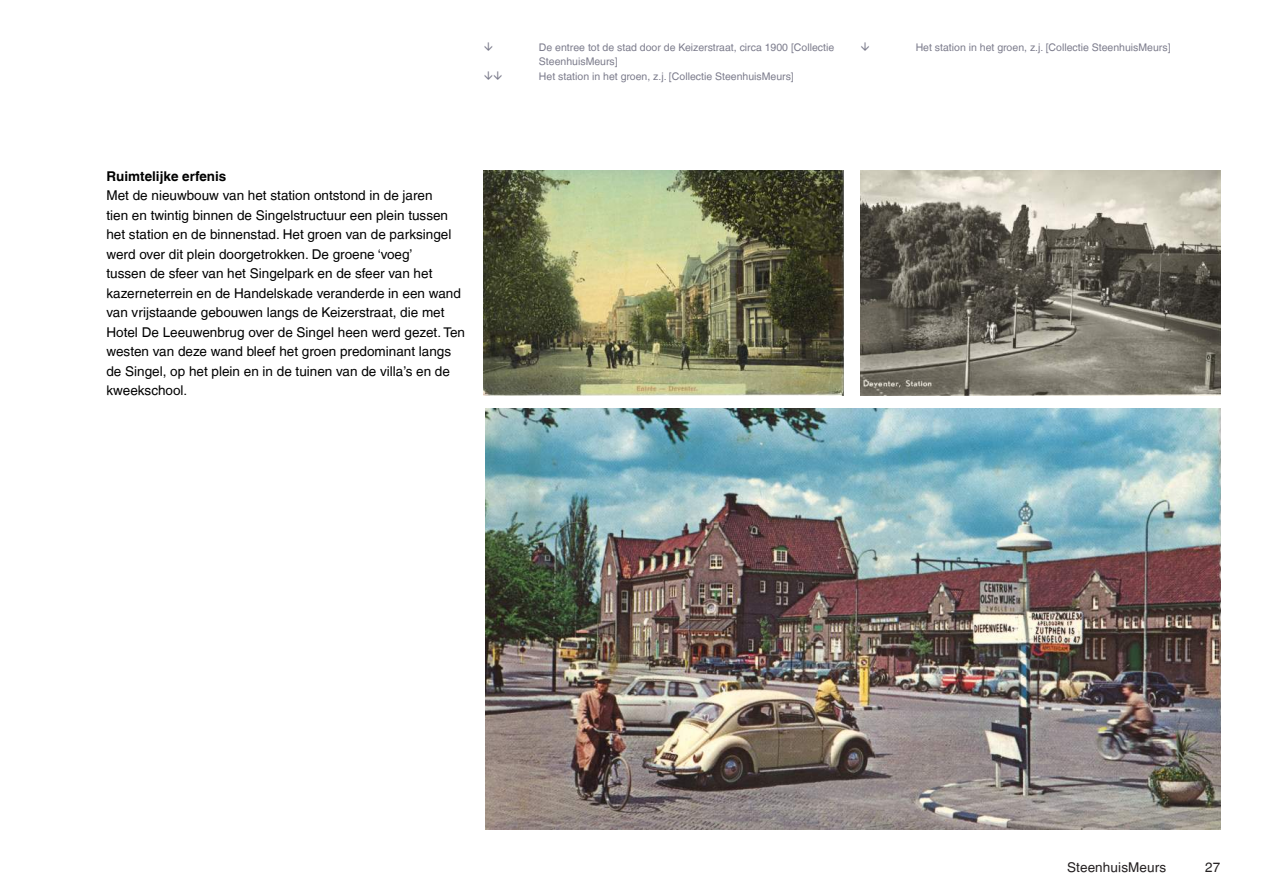
<style>
.page{position:relative;width:1263px;height:893px;background:#fff}
.page>*{position:absolute;margin:0;border:0;box-sizing:border-box;transform-origin:0 0}
.Platte_tekst{font:13.5px/19.5px "Helvetica LT";color:#000}
.Tussenkop{font:700 13.5px "Helvetica LT";color:#000}
.t1{font:13.5px "Helvetica LT";letter-spacing:.01em;color:#231f20}
.Onderschrift{font:10.5px/14.7px "Helvetica LT";color:#7c7c8c}
</style>
<div class="page">
<img style="left:486px;top:409px;width:734px;height:420px">
<img style="left:860px;top:171px;width:360px;height:224px">
<img style="left:484px;top:171px;width:360px;height:224px">
<p class="Tussenkop" style="left:106px;top:168px;width:121px">Ruimtelijke erfenis</p>
<p class="Platte_tekst" style="left:106px;top:186px;width:360px">Met de nieuwbouw van het station ontstond in de jaren<br>tien en twintig binnen de Singelstructuur een plein tussen het station en de binnenstad. Het groen van de parksingel werd over dit plein doorgetrokken. De groene ‘voeg’<br>tussen de sfeer van het Singelpark en de sfeer van het kazerneterrein en de Handelskade veranderde in een wand van vrijstaande gebouwen langs de Keizerstraat, die met Hotel De Leeuwenbrug over de Singel heen werd gezet. Ten westen van deze wand bleef het groen predominant langs de Singel, op het plein en in de tuinen van de villa’s en de kweekschool.</p>
<p class="Onderschrift" style="left:539px;top:40px;width:297px">De entree tot de stad door de Keizerstraat, circa 1900 [Collectie<br>SteenhuisMeurs]</p>
<p class="Onderschrift" style="left:539px;top:69px;width:256px">Het station in het groen, z.j. [Collectie SteenhuisMeurs]</p>
<p class="Onderschrift" style="left:916px;top:40px;width:256px">Het station in het groen, z.j. [Collectie SteenhuisMeurs]</p>
<p class="t1" style="left:1067px;top:859px;width:101px">SteenhuisMeurs</p>
<p class="t1" style="left:1205px;top:859px;width:17px">27</p>
</div>
